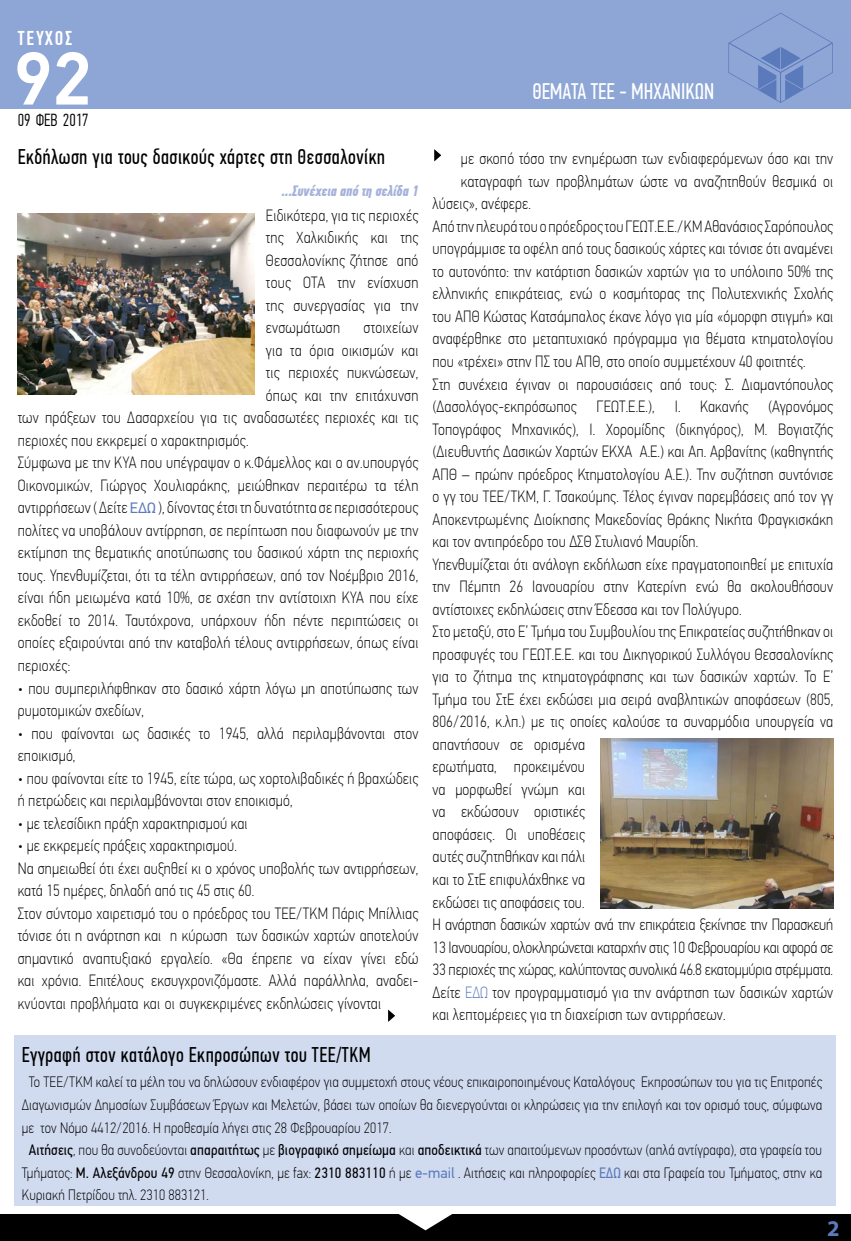
<style>
.page{position:relative;width:851px;height:1241px;background:#fff}
.page>*{position:absolute;margin:0;border:0;box-sizing:border-box;transform-origin:0 0}
.t1{font:500 75px "PF Din Text Pro";color:#fff}
.t2{font:22.5px "PF Din Text Comp Pro";color:#fff}
.t3{font:700 22.5px "Myriad Pro";color:#5b7abc}
.t4{font:21.25px "PF Din Text Comp Pro";letter-spacing:.025em;color:#000}
.t5{font:500 20px "PF Din Text Comp Pro";letter-spacing:.1em;color:#fff}
.t6{font:300 17.5px "PF Din Text Comp Pro";color:#000}
.t7{font:100 16.25px/22.5px "PF Din Text Cond Pro";letter-spacing:.01em;color:#000}
.t8{font:100 16.25px "PF Din Text Cond Pro";letter-spacing:-.01em;color:#000}
.t9{font:100 15px "PF Din Text Cond Pro";letter-spacing:.01em;color:#000}
.t10{font:italic 700 15px "PF Din Text Comp Pro";color:#a4b1db}
.s1{color:#5b7abc}
.s2{font-family:"PF Din Text Pro";font-weight:400;font-size:15px;color:#5b7abc}
.s3{font-weight:400}
.s4{font-family:"PF Din Text Pro";font-weight:400;color:#5b7abc}
.s5{font-weight:400;color:#5b7abc}
</style>
<div class="page">
<div style="left:0;top:0;width:850px;height:108px;background:#8ea6d6"></div>
<div style="left:0;top:1214px;width:850px;height:26px;background:#000"></div>
<svg style="left:728px;top:13px;width:104px;height:90px"></svg>
<svg style="left:399px;top:1214px;width:53px;height:16px"></svg>
<svg style="left:434px;top:149px;width:7px;height:13px"></svg>
<svg style="left:388px;top:1009px;width:7px;height:13px"></svg>
<div style="left:15px;top:1035px;width:821px;height:170px;background:#d1dbf0"></div>
<img style="left:18px;top:213px;width:236px;height:181px">
<img style="left:600px;top:738px;width:233px;height:170px">
<p class="t5" style="left:18px;top:27px;width:56px">ΤΕΥΧΟΣ</p>
<h1 class="t1" style="left:13px;top:34px;width:80px">92</h1>
<p class="t6" style="left:18px;top:110px;width:72px">09 ΦΕΒ 2017</p>
<h2 class="t2" style="left:532px;top:78px;width:183px">ΘΕΜΑΤΑ ΤΕΕ - ΜΗΧΑΝΙΚΩΝ</h2>
<h3 class="t4" style="left:18px;top:145px;width:368px">Εκδήλωση για τους δασικούς χάρτες στη Θεσσαλονίκη</h3>
<p class="t7" style="left:461px;top:147px;width:374px">με σκοπό τόσο την ενημέρωση των ενδιαφερόμενων όσο και την</p>
<p class="t7" style="left:461px;top:170px;width:374px">καταγραφή των προβλημάτων ώστε να αναζητηθούν θεσμικά οι</p>
<p class="t7" style="left:432px;top:192px;width:100px">λύσεις», ανέφερε.</p>
<p class="t7" style="left:432px;top:215px;width:402px">Από την πλευρά του ο πρόεδρος του ΓΕΩΤ.Ε.Ε./ΚΜ Αθανάσιος Σαρόπουλος</p>
<p class="t7" style="left:432px;top:237px;width:402px">υπογράμμισε τα οφέλη από τους δασικούς χάρτες και τόνισε ότι αναμένει</p>
<p class="t7" style="left:432px;top:260px;width:402px">το αυτονόητο: την κατάρτιση δασικών χαρτών για το υπόλοιπο 50% της</p>
<p class="t7" style="left:432px;top:282px;width:402px">ελληνικής επικράτειας, ενώ ο κοσμήτορας της Πολυτεχνικής Σχολής</p>
<p class="t7" style="left:432px;top:305px;width:402px">του ΑΠΘ Κώστας Κατσάμπαλος έκανε λόγο για μία «όμορφη στιγμή» και</p>
<p class="t7" style="left:432px;top:327px;width:402px">αναφέρθηκε στο μεταπτυχιακό πρόγραμμα για θέματα κτηματολογίου</p>
<p class="t7" style="left:432px;top:350px;width:374px">που «τρέχει» στην ΠΣ του ΑΠΘ, στο οποίο συμμετέχουν 40 φοιτητές.</p>
<p class="t7" style="left:432px;top:372px;width:402px">Στη συνέχεια έγιναν οι παρουσιάσεις από τους: Σ. Διαμαντόπουλος</p>
<p class="t7" style="left:432px;top:395px;width:402px">(Δασολόγος-εκπρόσωπος ΓΕΩΤ.Ε.Ε.), Ι. Κακανής (Αγρονόμος</p>
<p class="t7" style="left:432px;top:417px;width:402px">Τοπογράφος Μηχανικός), Ι. Χορομίδης (δικηγόρος), Μ. Βογιατζής</p>
<p class="t7" style="left:432px;top:440px;width:402px">(Διευθυντής Δασικών Χαρτών ΕΚΧΑ Α.Ε.) και Απ. Αρβανίτης (καθηγητής</p>
<p class="t7" style="left:432px;top:462px;width:402px">ΑΠΘ – πρώην πρόεδρος Κτηματολογίου Α.Ε.). Την συζήτηση συντόνισε</p>
<p class="t7" style="left:432px;top:485px;width:402px">ο γγ του ΤΕΕ/ΤΚΜ, Γ. Τσακούμης. Τέλος έγιναν παρεμβάσεις από τον γγ</p>
<p class="t7" style="left:432px;top:507px;width:402px">Αποκεντρωμένης Διοίκησης Μακεδονίας Θράκης Νικήτα Φραγκισκάκη</p>
<p class="t7" style="left:432px;top:530px;width:267px">και τον αντιπρόεδρο του ΔΣΘ Στυλιανό Μαυρίδη.</p>
<p class="t7" style="left:432px;top:552px;width:402px">Υπενθυμίζεται ότι ανάλογη εκδήλωση είχε πραγματοποιηθεί με επιτυχία</p>
<p class="t7" style="left:432px;top:575px;width:402px">την Πέμπτη 26 Ιανουαρίου στην Κατερίνη ενώ θα ακολουθήσουν</p>
<p class="t7" style="left:432px;top:597px;width:310px">αντίστοιχες εκδηλώσεις στην Έδεσσα και τον Πολύγυρο.</p>
<p class="t7" style="left:432px;top:620px;width:402px">Στο μεταξύ, στο Ε’ Τμήμα του Συμβουλίου της Επικρατείας συζητήθηκαν οι</p>
<p class="t7" style="left:432px;top:642px;width:402px">προσφυγές του ΓΕΩΤ.Ε.Ε. και του Δικηγορικού Συλλόγου Θεσσαλονίκης</p>
<p class="t7" style="left:432px;top:665px;width:402px">για το ζήτημα της κτηματογράφησης και των δασικών χαρτών. Το Ε’</p>
<p class="t7" style="left:432px;top:687px;width:402px">Τμήμα του ΣτΕ έχει εκδώσει μια σειρά αναβλητικών αποφάσεων (805,</p>
<p class="t7" style="left:432px;top:710px;width:402px">806/2016, κ.λπ.) με τις οποίες καλούσε τα συναρμόδια υπουργεία να</p>
<p class="t7" style="left:432px;top:732px;width:154px">απαντήσουν σε ορισμένα</p>
<p class="t7" style="left:432px;top:755px;width:154px">ερωτήματα, προκειμένου</p>
<p class="t7" style="left:432px;top:777px;width:154px">να μορφωθεί γνώμη και</p>
<p class="t7" style="left:432px;top:800px;width:154px">να εκδώσουν οριστικές</p>
<p class="t7" style="left:432px;top:823px;width:154px">αποφάσεις. Οι υποθέσεις</p>
<p class="t7" style="left:432px;top:845px;width:154px">αυτές συζητηθήκαν και πάλι</p>
<p class="t7" style="left:432px;top:868px;width:154px">και το ΣτΕ επιφυλάχθηκε να</p>
<p class="t7" style="left:432px;top:890px;width:154px">εκδώσει τις αποφάσεις του.</p>
<p class="t8" style="left:432px;top:915px;width:402px">Η ανάρτηση δασικών χαρτών ανά την επικράτεια ξεκίνησε την Παρασκευή</p>
<p class="t8" style="left:432px;top:937px;width:402px">13 Ιανουαρίου, ολοκληρώνεται καταρχήν στις 10 Φεβρουαρίου και αφορά σε</p>
<p class="t8" style="left:432px;top:960px;width:402px">33 περιοχές της χώρας, καλύπτοντας συνολικά 46.8 εκατομμύρια στρέμματα.</p>
<p class="t7" style="left:432px;top:980px;width:402px">Δείτε <span class="s1">ΕΔΩ</span> τον προγραμματισμό για την ανάρτηση των δασικών χαρτών</p>
<p class="t7" style="left:432px;top:1003px;width:294px">και λεπτομέρειες για τη διαχείριση των αντιρρήσεων.</p>
<p class="t10" style="left:282px;top:181px;width:138px">...Συνέχεια από τη σελίδα 1</p>
<p class="t7" style="left:266px;top:204px;width:154px;text-align:justify">Ειδικότερα, για τις περιοχές της Χαλκιδικής και της Θεσσαλονίκης ζήτησε από τους ΟΤΑ την ενίσχυση της συνεργασίας για την ενσωμάτωση</p>
<p class="t7" style="left:363px;top:316px;width:56px">στοιχείων</p>
<p class="t7" style="left:266px;top:339px;width:154px">για τα όρια οικισμών και</p>
<p class="t7" style="left:266px;top:361px;width:154px">τις περιοχές πυκνώσεων,</p>
<p class="t7" style="left:266px;top:384px;width:154px">όπως και την επιτάχυνση</p>
<p class="t7" style="left:18px;top:406px;width:402px">των πράξεων του Δασαρχείου για τις αναδασωτέες περιοχές και τις</p>
<p class="t7" style="left:18px;top:429px;width:232px">περιοχές που εκκρεμεί ο χαρακτηρισμός.</p>
<p class="t7" style="left:18px;top:451px;width:402px">Σύμφωνα με την ΚΥΑ που υπέγραψαν ο κ.Φάμελλος και ο αν.υπουργός</p>
<p class="t7" style="left:18px;top:474px;width:402px">Οικονομικών, Γιώργος Χουλιαράκης, μειώθηκαν περαιτέρω τα τέλη</p>
<p class="t7" style="left:18px;top:496px;width:402px">αντιρρήσεων ( Δείτε <span class="s2">ΕΔΩ</span> ), δίνοντας έτσι τη δυνατότητα σε περισσότερους</p>
<p class="t7" style="left:18px;top:519px;width:402px">πολίτες να υποβάλουν αντίρρηση, σε περίπτωση που διαφωνούν με την</p>
<p class="t7" style="left:18px;top:541px;width:402px">εκτίμηση της θεματικής αποτύπωσης του δασικού χάρτη της περιοχής</p>
<p class="t7" style="left:18px;top:564px;width:402px">τους. Υπενθυμίζεται, ότι τα τέλη αντιρρήσεων, από τον Νοέμβριο 2016,</p>
<p class="t7" style="left:18px;top:586px;width:402px">είναι ήδη μειωμένα κατά 10%, σε σχέση την αντίστοιχη ΚΥΑ που είχε</p>
<p class="t7" style="left:18px;top:609px;width:402px">εκδοθεί το 2014. Ταυτόχρονα, υπάρχουν ήδη πέντε περιπτώσεις οι</p>
<p class="t7" style="left:18px;top:631px;width:402px">οποίες εξαιρούνται από την καταβολή τέλους αντιρρήσεων, όπως είναι</p>
<p class="t7" style="left:18px;top:654px;width:54px">περιοχές:</p>
<p class="t7" style="left:18px;top:676px;width:402px">• που συμπεριλήφθηκαν στο δασικό χάρτη λόγω μη αποτύπωσης των ρυμοτομικών σχεδίων,</p>
<p class="t7" style="left:18px;top:721px;width:402px">• που φαίνονται ως δασικές το 1945, αλλά περιλαμβάνονται στον εποικισμό,</p>
<p class="t7" style="left:18px;top:766px;width:402px">• που φαίνονται είτε το 1945, είτε τώρα, ως χορτολιβαδικές ή βραχώδεις ή πετρώδεις και περιλαμβάνονται στον εποικισμό,</p>
<p class="t7" style="left:18px;top:811px;width:231px">• με τελεσίδικη πράξη χαρακτηρισμού και</p>
<p class="t7" style="left:18px;top:834px;width:402px">• με εκκρεμείς πράξεις χαρακτηρισμού.<br>Να σημειωθεί ότι έχει αυξηθεί κι ο χρόνος υποβολής των αντιρρήσεων, κατά 15 ημέρες, δηλαδή από τις 45 στις 60.<br>Στον σύντομο χαιρετισμό του ο πρόεδρος του ΤΕΕ/ΤΚΜ Πάρις Μπίλλιας τόνισε ότι η ανάρτηση και η κύρωση των δασικών χαρτών αποτελούν σημαντικό αναπτυξιακό εργαλείο. «Θα έπρεπε να είχαν γίνει εδώ και χρόνια. Επιτέλους εκσυγχρονιζόμαστε. Αλλά παράλληλα, αναδει&shy;κνύονται προβλήματα και οι συγκεκριμένες εκδηλώσεις γίνονται</p>
<h3 class="t4" style="left:22px;top:1042px;width:350px">Εγγραφή στον κατάλογο Εκπροσώπων του ΤΕΕ/ΤΚΜ</h3>
<p class="t9" style="left:29px;top:1073px;width:794px">Το ΤΕΕ/ΤΚΜ καλεί τα μέλη του να δηλώσουν ενδιαφέρον για συμμετοχή στους νέους επικαιροποιημένους Καταλόγους Εκπροσώπων του για τις Επιτροπές</p>
<p class="t9" style="left:22px;top:1096px;width:801px">Διαγωνισμών Δημοσίων Συμβάσεων Έργων και Μελετών, βάσει των οποίων θα διενεργούνται οι κληρώσεις για την επιλογή και τον ορισμό τους, σύμφωνα</p>
<p class="t9" style="left:22px;top:1118px;width:371px">με τον Νόμο 4412/2016. Η προθεσμία λήγει στις 28 Φεβρουαρίου 2017.</p>
<p class="t9" style="left:29px;top:1141px;width:794px"><span class="s3">Αιτήσεις</span>, που θα συνοδεύονται <span class="s3">απαραιτήτως</span> με <span class="s3">βιογραφικό σημείωμα</span> και <span class="s3">αποδεικτικά</span> των απαιτούμενων προσόντων (απλά αντίγραφα), στα γραφεία του</p>
<p class="t9" style="left:22px;top:1163px;width:801px">Τμήματος: <span class="s3">Μ. Αλεξάνδρου 49</span> στην Θεσσαλονίκη, με fax: <span class="s3">2310 883110</span> ή με <span class="s4">e-mail</span> . Αιτήσεις και πληροφορίες <span class="s5">ΕΔΩ</span> και στα Γραφεία του Τμήματος, στην κα</p>
<p class="t9" style="left:22px;top:1186px;width:188px">Κυριακή Πετρίδου τηλ. 2310 883121.</p>
<h2 class="t3" style="left:826px;top:1213px;width:14px">2</h2>
</div>
